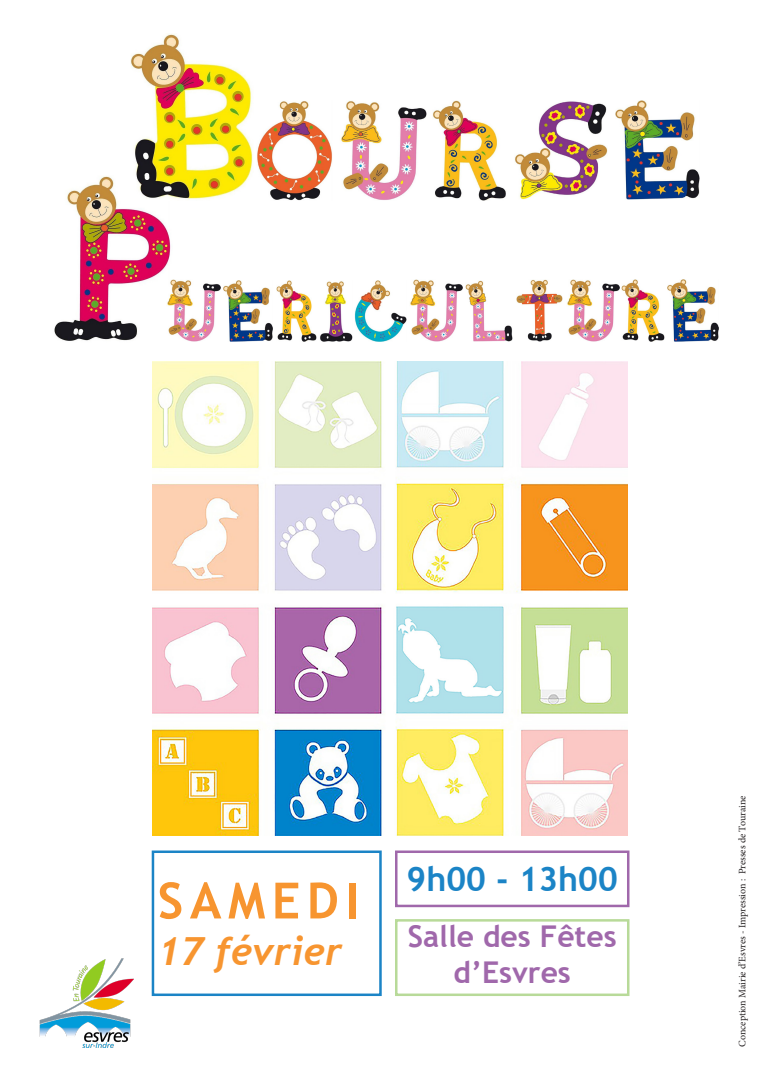
<style>
.page{position:relative;width:780px;height:1088px;background:#fff}
.page>*{position:absolute;margin:0;border:0;box-sizing:border-box;transform-origin:0 0}
.t1{font:700 50px "Trebuchet MS";letter-spacing:.13em;color:#f79530}
.t2{font:italic 700 38.75px "Trebuchet";color:#f79530}
.t3{font:700 33.75px "Trebuchet MS";color:#1b84c6}
.t4{font:700 30px "Trebuchet MS";color:#a068ab}
.t5{font:10px "Minion Pro";color:#231f20}
</style>
<div class="page">
<img style="left:39px;top:958px;width:95px;height:89px">
<img style="left:153px;top:361px;width:474px;height:475px">
<img style="left:354px;top:281px;width:53px;height:60px">
<img style="left:615px;top:100px;width:84px;height:100px">
<img style="left:320px;top:281px;width:32px;height:60px">
<img style="left:465px;top:280px;width:47px;height:61px">
<img style="left:257px;top:101px;width:75px;height:100px">
<img style="left:433px;top:100px;width:73px;height:101px">
<img style="left:515px;top:101px;width:92px;height:99px">
<img style="left:54px;top:176px;width:117px;height:165px">
<img style="left:516px;top:279px;width:46px;height:62px">
<img style="left:341px;top:101px;width:86px;height:99px">
<img style="left:667px;top:280px;width:51px;height:61px">
<img style="left:567px;top:280px;width:52px;height:61px">
<img style="left:622px;top:280px;width:42px;height:61px">
<img style="left:410px;top:280px;width:52px;height:61px">
<img style="left:223px;top:280px;width:49px;height:61px">
<img style="left:167px;top:280px;width:53px;height:61px">
<img style="left:276px;top:280px;width:41px;height:61px">
<img style="left:130px;top:34px;width:123px;height:166px">
<div style="left:152px;top:850px;width:230px;height:146px;border:2px solid #1b84c6"></div>
<div style="left:395px;top:850px;width:234px;height:57px;border:2px solid #a068ab"></div>
<div style="left:395px;top:919px;width:234px;height:77px;border:2px solid #b8da99"></div>
<p class="t1" style="left:158px;top:869px;width:203px">SAMEDI</p>
<p class="t2" style="left:158px;top:926px;width:186px">17 février</p>
<p class="t3" style="left:406px;top:858px;width:213px">9h00 - 13h00</p>
<p class="t4" style="left:408px;top:918px;width:210px">Salle des Fêtes</p>
<p class="t4" style="left:453px;top:954px;width:119px">d’Esvres</p>
<p class="t5" style="left:735px;top:1047px;width:253px;rotate:-90deg">Conception Mairie d’Esvres - Impression : Presses de Touraine</p>
</div>
